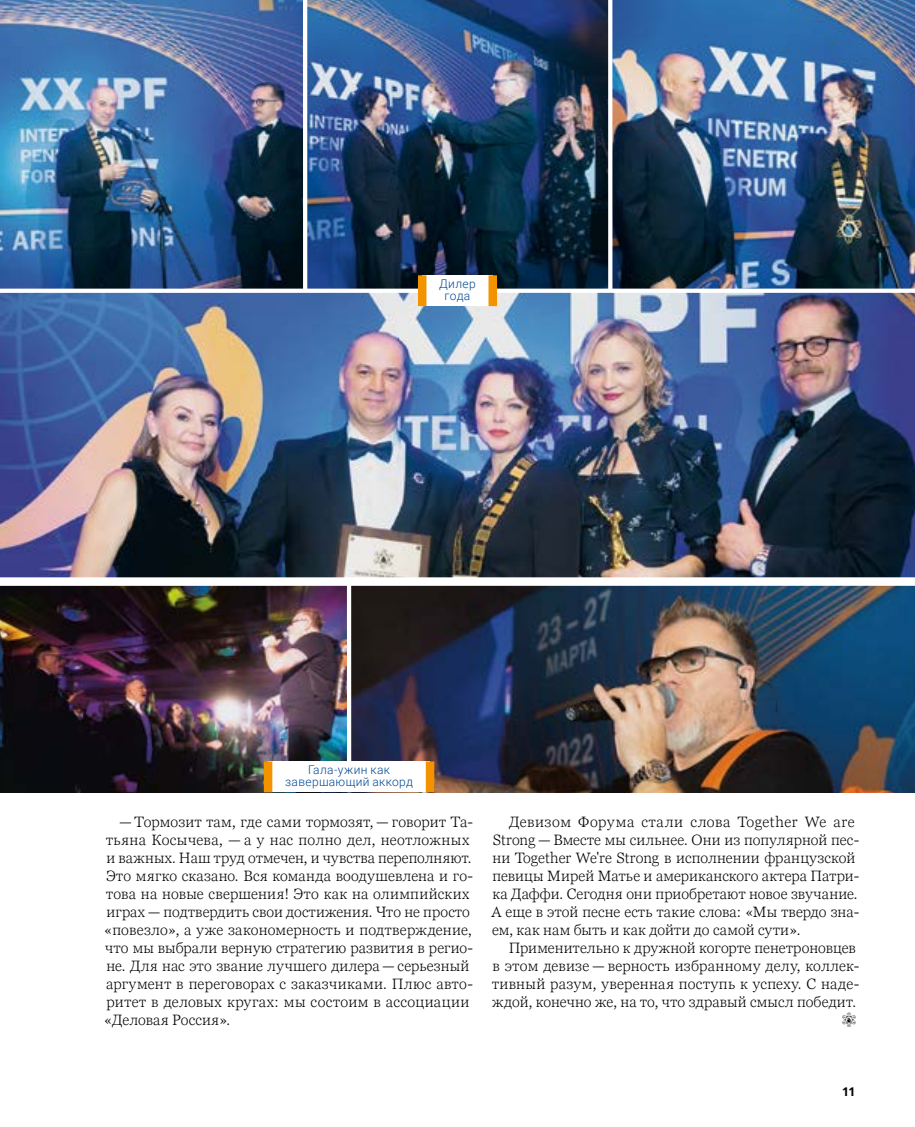
<style>
.page{position:relative;width:915px;height:1127px;background:#fff}
.page>*{position:absolute;margin:0;border:0;box-sizing:border-box;transform-origin:0 0}
.t1{font:300 15px/18px "Georgia Pro";letter-spacing:.015em;color:#000}
.t2{font:300 12px/12px "Roboto";letter-spacing:.025em;color:#004993;text-align:center}
.t3{font:700 12px "Open Sans";color:#000}
</style>
<div class="page">
<img style="left:0;top:0;width:914px;height:792px">
<div style="left:0;top:577px;width:914px;height:9px;background:#fff"></div>
<svg style="left:0;top:289px;width:914px;height:4px"></svg>
<svg style="left:608px;top:0;width:4px;height:290px"></svg>
<hr style="left:303px;top:0;width:4px;height:290px;background:#fff">
<hr style="left:347px;top:580px;width:4px;height:212px;background:#fff">
<div style="left:422px;top:275px;width:70px;height:31px;background:#fff"></div>
<div style="left:418px;top:275px;width:8px;height:31px;background:#f39300"></div>
<div style="left:488px;top:275px;width:9px;height:31px;background:#f39300"></div>
<div style="left:268px;top:761px;width:162px;height:31px;background:#fff"></div>
<div style="left:264px;top:761px;width:8px;height:31px;background:#f39300"></div>
<div style="left:425px;top:761px;width:9px;height:31px;background:#f39300"></div>
<p class="t2" style="left:439px;top:277px;width:38px">Дилер года</p>
<p class="t2" style="left:285px;top:763px;width:129px">Гала-ужин как завершающий аккорд</p>
<p class="t1" style="left:104px;top:813px;width:371px;text-indent:15px">— Тормозит там, где сами тормозят, — говорит Та&shy;тьяна Косычева, — а у нас полно дел, неотложных и важных. Наш труд отмечен, и чувства переполняют.<br>Это мягко сказано. Вся команда воодушевлена и го&shy;това на новые свершения! Это как на олимпийских играх — подтвердить свои достижения. Что не просто «повезло», а уже закономерность и подтверждение, что мы выбрали верную стратегию развития в регио&shy;не. Для нас это звание лучшего дилера — серьезный аргумент в переговорах с заказчиками. Плюс авто&shy;ритет в деловых кругах: мы состоим в ассоциации «Деловая Россия».</p>
<p class="t1" style="left:491px;top:813px;width:369px;text-indent:17px">Девизом Форума стали слова Together We are Strong — Вместе мы сильнее. Они из популярной пес&shy;ни Together We're Strong в исполнении французской певицы Мирей Матье и американского актера Патри&shy;ка Даффи. Сегодня они приобретают новое звучание.<br>А еще в этой песне есть такие слова: «Мы твердо зна&shy;ем, как нам быть и как дойти до самой сути».</p>
<p class="t1" style="left:492px;top:939px;width:368px;text-indent:17px">Применительно к дружной когорте пенетроновцев в этом девизе — верность избранному делу, коллек&shy;тивный разум, уверенная поступь к успеху. С наде&shy;ждой, конечно же, на то, что здравый смысл победит.</p>
<p class="t3" style="left:841px;top:1083px;width:15px">11</p>
</div>
